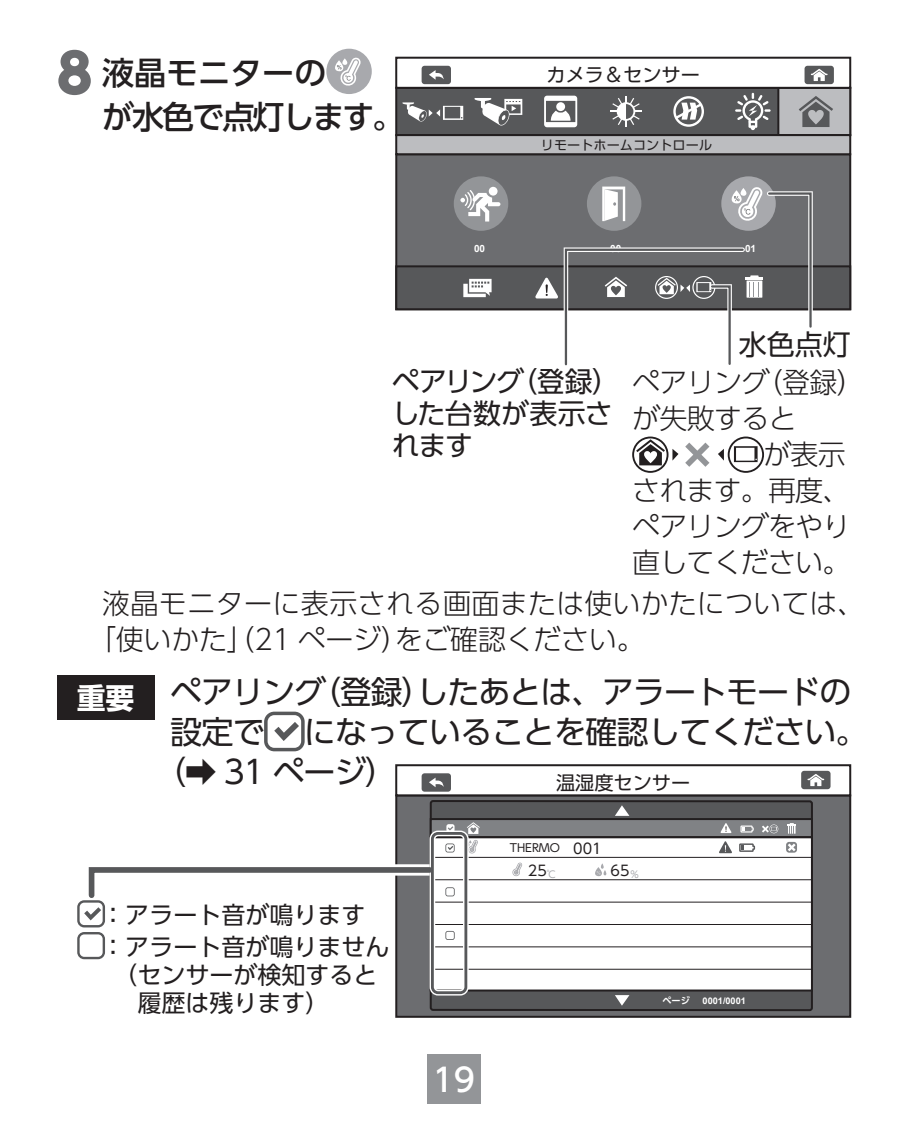
<style>
.page{position:relative;width:908px;height:1134px;background:#fff}
.page>*{position:absolute;margin:0;border:0;box-sizing:border-box;transform-origin:0 0}
.t1{font:32px "UD Shin Go Pro";letter-spacing:-.03em;color:#231f20}
.t2{font:500 32px/44px "UD Shin Go Pro";letter-spacing:-.06em;color:#231f20}
.t3{font:500 32px "UD Shin Go Pro";color:#fff}
.t4{font:300 28px/36px "UD Shin Go Pro";letter-spacing:-.01em;color:#231f20}
.t5{font:28px/32px "UD Shin Go Pro";letter-spacing:-.02em;color:#231f20}
.t6{font:300 28px "UD Shin Go Pro";letter-spacing:-.03em;color:#231f20}
.t7{font:24px/32px "UD Shin Go Pro";color:#231f20;text-align:center}
.t8{font:19.2px "UD Shin Go Pro";color:#231f20}
.t9{font:14.4px "UD Shin Go Pro";color:#231f20}
.t10{font:13.2px "UD Shin Go Pro";color:#231f20}
.t11{font:11.2px "UD Shin Go Pro";color:#231f20}
.t12{font:700 10px "Arial";color:#fff}
.t13{font:700 9.2px "Arial";color:#fff}
.t14{font:700 9.2px "UD Shin Go Pro De";color:#fff}
.s1{font-weight:800;font-size:54px;color:#6c6d70}
.s2{font-weight:300}
.s3{font-size:14.4px}
</style>
<div class="page">
<svg style="left:427px;top:1054px;width:53px;height:1px"></svg>
<div style="left:427px;top:1055px;width:53px;height:49px;background:#939598"></div>
<div style="left:326px;top:49px;width:45px;height:45px;background:#a8a9ad;border-radius:50%"></div>
<svg style="left:334px;top:60px;width:9px;height:11px"></svg>
<svg style="left:337px;top:57px;width:24px;height:29px"></svg>
<div style="left:57px;top:676px;width:97px;height:44px;background:#231f20"></div>
<svg style="left:264px;top:712px;width:40px;height:39px"></svg>
<svg style="left:718px;top:437px;width:45px;height:36px"></svg>
<svg style="left:685px;top:443px;width:24px;height:24px"></svg>
<svg style="left:632px;top:437px;width:46px;height:36px"></svg>
<div style="left:396px;top:154px;width:453px;height:155px;background:#6c6d70"></div>
<div style="left:396px;top:266px;width:453px;height:43px;background:#57585a"></div>
<div style="left:395px;top:265px;width:455px;height:45px;border:2px solid #231f20"></div>
<div style="left:396px;top:88px;width:453px;height:47px;background:#57585a"></div>
<div style="left:395px;top:87px;width:455px;height:49px;border:2px solid #231f20"></div>
<div style="left:778px;top:88px;width:71px;height:47px;background:#bcbdc0"></div>
<div style="left:777px;top:87px;width:73px;height:49px;border:2px solid #231f20"></div>
<div style="left:396px;top:135px;width:453px;height:19px;background:#bcbdc0"></div>
<div style="left:395px;top:134px;width:455px;height:21px;border:2px solid #231f20"></div>
<div style="left:395px;top:57px;width:455px;height:32px;border:2px solid #231f20"></div>
<div style="left:804px;top:66px;width:29px;height:18px;background:#57585a;border-radius:3px"></div>
<svg style="left:810px;top:69px;width:17px;height:12px"></svg>
<div style="left:421px;top:66px;width:30px;height:18px;background:#57585a;border-radius:3px"></div>
<svg style="left:429px;top:70px;width:14px;height:10px"></svg>
<svg style="left:544px;top:96px;width:33px;height:31px"></svg>
<svg style="left:610px;top:96px;width:31px;height:31px"></svg>
<svg style="left:735px;top:93px;width:35px;height:37px"></svg>
<svg style="left:673px;top:96px;width:30px;height:31px"></svg>
<svg style="left:799px;top:96px;width:33px;height:31px"></svg>
<svg style="left:463px;top:279px;width:28px;height:18px"></svg>
<div style="left:586px;top:176px;width:55px;height:55px;background:#939598;border-radius:50%"></div>
<div style="left:721px;top:176px;width:54px;height:55px;background:#a8a9ad;border-radius:50%"></div>
<svg style="left:402px;top:102px;width:61px;height:20px"></svg>
<svg style="left:474px;top:98px;width:48px;height:28px"></svg>
<div style="left:453px;top:176px;width:55px;height:55px;background:#939598;border-radius:50%"></div>
<div style="left:488px;top:187px;width:9px;height:9px;background:#fff;border-radius:50%"></div>
<svg style="left:460px;top:190px;width:40px;height:32px"></svg>
<svg style="left:535px;top:186px;width:279px;height:180px"></svg>
<div style="left:396px;top:795px;width:453px;height:222px;background:#6c6d70"></div>
<div style="left:395px;top:794px;width:455px;height:224px;border:2px solid #231f20"></div>
<div style="left:395px;top:764px;width:455px;height:32px;border:2px solid #231f20"></div>
<div style="left:800px;top:771px;width:30px;height:18px;background:#57585a;border-radius:3px"></div>
<svg style="left:807px;top:774px;width:16px;height:12px"></svg>
<div style="left:421px;top:773px;width:30px;height:19px;background:#57585a;border-radius:3px"></div>
<svg style="left:429px;top:778px;width:14px;height:9px"></svg>
<div style="left:430px;top:801px;width:381px;height:209px;background:#57585a;border-radius:2px"></div>
<div style="left:429px;top:800px;width:383px;height:211px;border:2px solid #231f20;border-radius:2px"></div>
<div style="left:430px;top:819px;width:381px;height:18px;background:#808285"></div>
<div style="left:429px;top:818px;width:383px;height:20px;border:2px solid #231f20"></div>
<svg style="left:446px;top:824px;width:8px;height:6px"></svg>
<svg style="left:615px;top:805px;width:14px;height:11px"></svg>
<svg style="left:615px;top:995px;width:14px;height:11px"></svg>
<div style="left:430px;top:837px;width:381px;height:153px;background:#fff"></div>
<div style="left:429px;top:836px;width:383px;height:155px;border:2px solid #231f20"></div>
<hr style="left:430px;top:857px;width:381px;height:1px;background:#231f20">
<hr style="left:430px;top:879px;width:381px;height:1px;background:#231f20">
<hr style="left:430px;top:901px;width:381px;height:2px;background:#231f20">
<hr style="left:430px;top:924px;width:381px;height:1px;background:#231f20">
<hr style="left:430px;top:946px;width:381px;height:1px;background:#231f20">
<hr style="left:430px;top:968px;width:381px;height:2px;background:#231f20">
<svg style="left:785px;top:842px;width:11px;height:11px"></svg>
<svg style="left:787px;top:843px;width:9px;height:8px"></svg>
<svg style="left:445px;top:887px;width:9px;height:9px"></svg>
<svg style="left:445px;top:931px;width:9px;height:9px"></svg>
<svg style="left:720px;top:823px;width:11px;height:10px"></svg>
<svg style="left:769px;top:824px;width:9px;height:9px"></svg>
<svg style="left:762px;top:825px;width:14px;height:7px"></svg>
<svg style="left:787px;top:823px;width:8px;height:10px"></svg>
<svg style="left:740px;top:825px;width:13px;height:7px"></svg>
<svg style="left:739px;top:843px;width:15px;height:9px"></svg>
<svg style="left:467px;top:822px;width:12px;height:32px"></svg>
<svg style="left:512px;top:862px;width:10px;height:15px"></svg>
<svg style="left:596px;top:863px;width:10px;height:12px"></svg>
<svg style="left:719px;top:841px;width:12px;height:12px"></svg>
<svg style="left:445px;top:843px;width:9px;height:9px"></svg>
<svg style="left:447px;top:846px;width:6px;height:4px"></svg>
<div style="left:429px;top:830px;width:39px;height:165px;border:6px solid #fff;border-radius:6px"></div>
<div style="left:431px;top:832px;width:36px;height:162px;border:3px solid #57585a;border-radius:6px"></div>
<svg style="left:77px;top:859px;width:364px;height:100px"></svg>
<p class="t2" style="left:102px;top:50px;width:303px;text-indent:-45px"><span class="s1">8</span> 液晶モニターの<br>が水色で点灯します。</p>
<p class="t8" style="left:546px;top:59px;width:155px">カメラ＆センサー</p>
<p class="t10" style="left:540px;top:134px;width:173px">リモートホームコントロール</p>
<p class="t12" style="left:474px;top:241px;width:13px">00</p>
<p class="t12" style="left:610px;top:241px;width:13px">00</p>
<p class="t12" style="left:744px;top:241px;width:13px">01</p>
<p class="t5" style="left:738px;top:328px;width:113px">水色点灯</p>
<p class="t5" style="left:392px;top:364px;width:474px">ペアリング（登録）<span class="s2">ペアリング（登録）</span></p>
<p class="t4" style="left:632px;top:400px;width:166px">が失敗すると</p>
<p class="t4" style="left:763px;top:436px;width:84px">が表示</p>
<p class="t4" style="left:632px;top:472px;width:220px">されます。再度、</p>
<p class="t6" style="left:632px;top:504px;width:220px">ペアリングをやり</p>
<p class="t6" style="left:632px;top:540px;width:220px">直してください。</p>
<p class="t5" style="left:392px;top:396px;width:222px">した台数が表示されます</p>
<p class="t4" style="left:88px;top:584px;width:778px;text-indent:14px">液晶モニターに表示される画面または使いかたについては、「使いかた」（21 ページ）をご確認ください。</p>
<p class="t1" style="left:77px;top:666px;width:775px"><sub>重要</sub> ペアリング（登録）したあとは、アラートモードの</p>
<p class="t1" style="left:170px;top:706px;width:698px">設定で になっていることを確認してください。</p>
<p class="t1" style="left:154px;top:746px;width:244px">（➡ 31 ページ）</p>
<p class="t8" style="left:556px;top:767px;width:136px">温湿度センサー</p>
<p class="t7" style="left:77px;top:898px;width:314px">：アラート音が鳴ります<br>　：アラート音が鳴りません</p>
<p class="t7" style="left:137px;top:960px;width:241px;line-height:28px;text-align:left;text-indent:-24px">（センサーが検知すると履歴は残ります）</p>
<p class="t11" style="left:509px;top:839px;width:93px">THERMO <span class="s3">001</span></p>
<p class="t9" style="left:527px;top:859px;width:30px">25<sub>℃</sub></p>
<p class="t9" style="left:610px;top:859px;width:30px">65<sub>％</sub></p>
<p class="t3" style="left:432px;top:1053px;width:44px">19</p>
<p class="t14" style="left:662px;top:993px;width:29px">ページ</p>
<p class="t13" style="left:702px;top:994px;width:45px">0001/0001</p>
</div>
